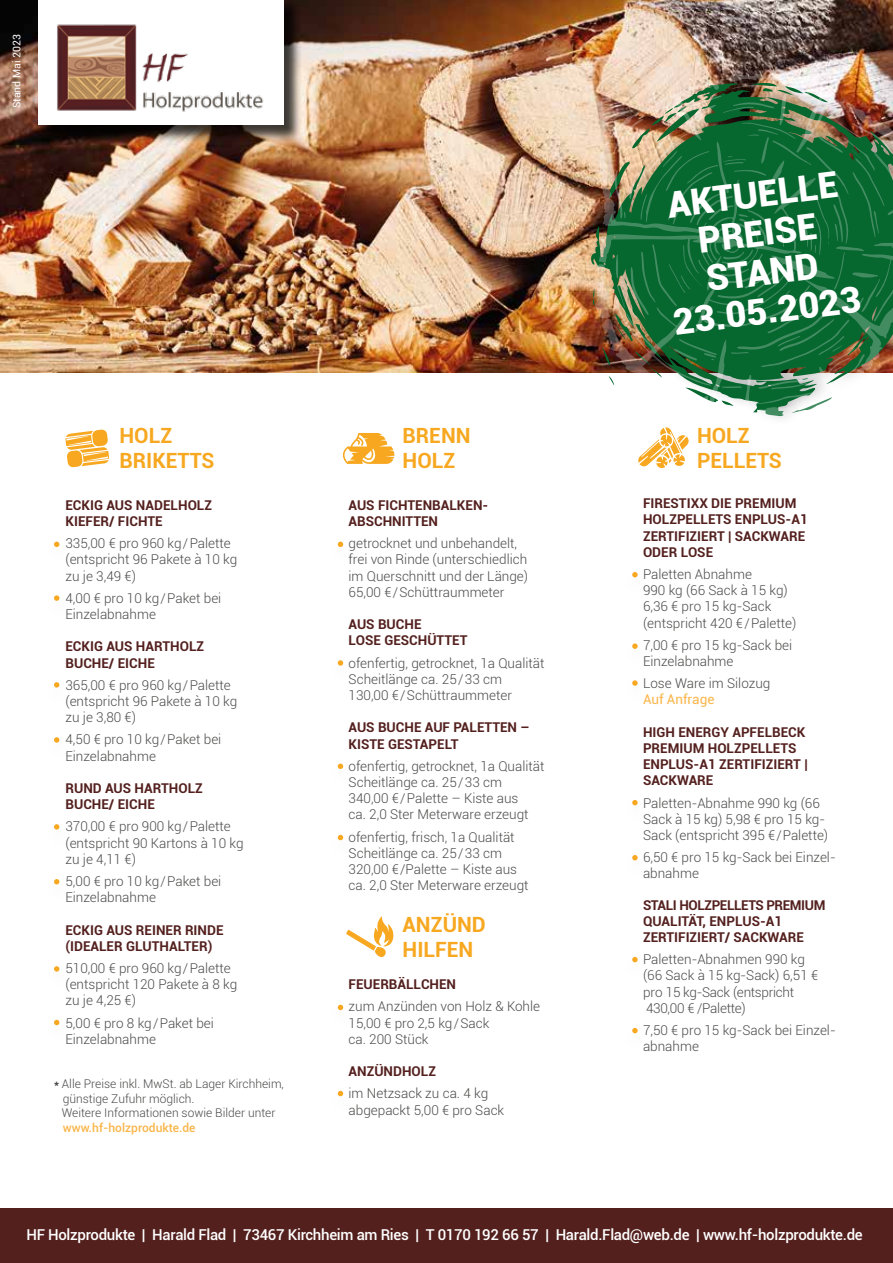
<style>
.page{position:relative;width:893px;height:1263px;background:#fff}
.page>*{position:absolute;margin:0;border:0;box-sizing:border-box;transform-origin:0 0}
.t1{font:900 36px/39px "Roboto";color:#fff;text-align:center}
.t2{font:700 21px/25.2px "Roboto";color:#f7a820}
.t3{font:500 15px "Roboto";letter-spacing:-.02em;color:#fff}
.t4{font:300 13.5px/16.2px "Roboto";color:#4a4a49}
.t5{font:700 13.5px/16.2px "Roboto";color:#53201e}
.t6{font:13.5px "Roboto";color:#fab549}
.t7{font:300 12px/14.4px "Roboto";color:#4a4a49}
.t8{font:500 12px "Roboto";color:#fab549}
.t9{font:10.5px "Roboto";color:#fff}
.s1{font-weight:700}
</style>
<div class="page">
<img style="left:0;top:0;width:893px;height:372px">
<div style="left:0;top:1209px;width:893px;height:54px;background:#53201e"></div>
<div style="left:584px;top:73px;width:309px;height:353px;background:#000;opacity:.3"></div>
<svg style="left:602px;top:413px;width:291px;height:7px"></svg>
<img style="left:592px;top:73px;width:301px;height:340px">
<div style="left:41px;top:0;width:261px;height:143px;background:#000;opacity:.75"></div>
<div style="left:38px;top:0;width:245px;height:124px;background:#fff"></div>
<img style="left:57px;top:24px;width:207px;height:88px">
<svg style="left:343px;top:433px;width:51px;height:31px"></svg>
<svg style="left:338px;top:542px;width:5px;height:5px"></svg>
<svg style="left:338px;top:660px;width:5px;height:6px"></svg>
<svg style="left:338px;top:764px;width:5px;height:5px"></svg>
<svg style="left:338px;top:835px;width:5px;height:5px"></svg>
<svg style="left:65px;top:429px;width:44px;height:38px"></svg>
<svg style="left:54px;top:542px;width:5px;height:5px"></svg>
<svg style="left:54px;top:595px;width:5px;height:6px"></svg>
<svg style="left:54px;top:682px;width:5px;height:6px"></svg>
<svg style="left:54px;top:737px;width:5px;height:6px"></svg>
<svg style="left:54px;top:824px;width:5px;height:6px"></svg>
<svg style="left:54px;top:879px;width:5px;height:5px"></svg>
<svg style="left:54px;top:966px;width:5px;height:6px"></svg>
<svg style="left:54px;top:1020px;width:5px;height:5px"></svg>
<svg style="left:638px;top:427px;width:51px;height:41px"></svg>
<svg style="left:632px;top:572px;width:6px;height:5px"></svg>
<svg style="left:632px;top:643px;width:6px;height:6px"></svg>
<svg style="left:632px;top:680px;width:6px;height:6px"></svg>
<svg style="left:346px;top:916px;width:48px;height:41px"></svg>
<svg style="left:632px;top:800px;width:6px;height:5px"></svg>
<svg style="left:632px;top:855px;width:6px;height:5px"></svg>
<svg style="left:632px;top:957px;width:6px;height:5px"></svg>
<svg style="left:632px;top:1028px;width:6px;height:5px"></svg>
<svg style="left:338px;top:1005px;width:5px;height:5px"></svg>
<svg style="left:338px;top:1091px;width:5px;height:5px"></svg>
<p class="t9" style="left:10px;top:108px;width:76px;rotate:-90deg">Stand Mai 2023</p>
<h2 class="t2" style="left:119px;top:422px;width:97px">HOLZ<br>BRIKETTS</h2>
<p class="t5" style="left:65px;top:496px;width:148px">ECKIG AUS NADELHOLZ<br>KIEFER/ FICHTE</p>
<p class="t4" style="left:65px;top:535px;width:173px">335,00 € pro 960 kg/Palette (entspricht 96 Pakete à 10 kg zu je 3,49 €)</p>
<p class="t4" style="left:65px;top:589px;width:157px">4,00 € pro 10 kg/Paket bei<br>Einzelabnahme</p>
<p class="t5" style="left:65px;top:638px;width:140px">ECKIG AUS HARTHOLZ<br>BUCHE/ EICHE</p>
<p class="t4" style="left:65px;top:676px;width:173px">365,00 € pro 960 kg/Palette (entspricht 96 Pakete à 10 kg zu je 3,80 €)</p>
<p class="t4" style="left:65px;top:731px;width:157px">4,50 € pro 10 kg/Paket bei<br>Einzelabnahme</p>
<p class="t5" style="left:65px;top:779px;width:139px">RUND AUS HARTHOLZ<br>BUCHE/ EICHE</p>
<p class="t4" style="left:65px;top:818px;width:180px">370,00 € pro 900 kg/Palette (entspricht 90 Kartons à 10 kg zu je 4,11 €)</p>
<p class="t4" style="left:65px;top:873px;width:157px">5,00 € pro 10 kg/Paket bei<br>Einzelabnahme</p>
<p class="t5" style="left:65px;top:921px;width:160px">ECKIG AUS REINER RINDE (IDEALER GLUTHALTER)</p>
<p class="t4" style="left:65px;top:960px;width:173px">510,00 € pro 960 kg/Palette (entspricht 120 Pakete à 8 kg zu je 4,25 €)</p>
<p class="t4" style="left:65px;top:1014px;width:150px">5,00 € pro 8 kg/Paket bei<br>Einzelabnahme</p>
<p class="t7" style="left:62px;top:1076px;width:224px;text-indent:-8px"><span class="s1">*</span> Alle Preise inkl. MwSt. ab Lager Kirchheim, günstige Zufuhr möglich.<br>Weitere Informationen sowie Bilder unter</p>
<p class="t8" style="left:63px;top:1119px;width:134px">www.hf-holzprodukte.de</p>
<h2 class="t2" style="left:403px;top:422px;width:70px">BRENN<br>HOLZ</h2>
<p class="t5" style="left:349px;top:496px;width:141px">AUS FICHTENBALKEN-<br>ABSCHNITTEN</p>
<p class="t4" style="left:349px;top:535px;width:181px">getrocknet und unbehandelt, frei von Rinde (unterschiedlich im Querschnitt und der Länge)<br>65,00 €/Schüttraummeter</p>
<p class="t5" style="left:349px;top:616px;width:120px">AUS BUCHE<br>LOSE GESCHÜTTET</p>
<p class="t4" style="left:349px;top:654px;width:197px">ofenfertig, getrocknet, 1a Qualität<br>Scheitlänge ca. 25/33 cm<br>130,00 €/Schüttraummeter</p>
<p class="t5" style="left:349px;top:719px;width:183px">AUS BUCHE AUF PALETTEN –<br>KISTE GESTAPELT</p>
<p class="t4" style="left:349px;top:757px;width:197px">ofenfertig, getrocknet, 1a Qualität<br>Scheitlänge ca. 25/33 cm<br>340,00 €/Palette – Kiste aus<br>ca. 2,0 Ster Meterware erzeugt</p>
<p class="t4" style="left:349px;top:828px;width:182px">ofenfertig, frisch, 1a Qualität<br>Scheitlänge ca. 25/33 cm<br>320,00 €/Palette – Kiste aus ca. 2,0 Ster Meterware erzeugt</p>
<h2 class="t2" style="left:403px;top:911px;width:85px">ANZÜND<br>HILFEN</h2>
<p class="t5" style="left:349px;top:976px;width:109px">FEUERBÄLLCHEN</p>
<p class="t4" style="left:349px;top:998px;width:193px">zum Anzünden von Holz &amp; Kohle<br>15,00 € pro 2,5 kg/Sack<br>ca. 200 Stück</p>
<p class="t5" style="left:349px;top:1063px;width:89px">ANZÜNDHOLZ</p>
<p class="t4" style="left:349px;top:1085px;width:157px">im Netzsack zu ca. 4 kg abgepackt 5,00 € pro Sack</p>
<h1 class="t1" style="left:657px;top:185px;width:190px;rotate:-7deg">AKTUELLE<br>PREISE<br>STAND<br>23.05.2023</h1>
<h2 class="t2" style="left:697px;top:422px;width:86px">HOLZ<br>PELLETS</h2>
<p class="t5" style="left:643px;top:495px;width:166px">FIRESTIXX DIE PREMIUM<br>HOLZPELLETS ENPLUS-A1<br>ZERTIFIZIERT | SACKWARE<br>ODER LOSE</p>
<p class="t4" style="left:643px;top:566px;width:155px">Paletten Abnahme<br>990 kg (66 Sack à 15 kg)<br>6,36 € pro 15 kg-Sack (entspricht 420 €/Palette)</p>
<p class="t4" style="left:643px;top:636px;width:151px">7,00 € pro 15 kg-Sack bei<br>Einzelabnahme</p>
<p class="t4" style="left:643px;top:675px;width:129px">Lose Ware im Silozug</p>
<p class="t6" style="left:643px;top:690px;width:73px">Auf Anfrage</p>
<p class="t5" style="left:643px;top:723px;width:166px">HIGH ENERGY APFELBECK<br>PREMIUM HOLZPELLETS<br>ENPLUS-A1 ZERTIFIZIERT |<br>SACKWARE</p>
<p class="t4" style="left:643px;top:794px;width:187px">Paletten-Abnahme 990 kg (66<br>Sack à 15 kg) 5,98 € pro 15 kg-<br>Sack (entspricht 395 €/Palette)</p>
<p class="t4" style="left:643px;top:849px;width:194px">6,50 € pro 15 kg-Sack bei Einzel&shy;abnahme</p>
<p class="t5" style="left:643px;top:896px;width:184px">STALI HOLZPELLETS PREMIUM<br>QUALITÄT, ENPLUS-A1<br>ZERTIFIZIERT/ SACKWARE</p>
<p class="t4" style="left:643px;top:951px;width:177px">Paletten-Abnahmen 990 kg (66 Sack à 15 kg-Sack) 6,51 € pro 15 kg-Sack (entspricht<br>430,00 € /Palette)</p>
<p class="t4" style="left:643px;top:1022px;width:194px">7,50 € pro 15 kg-Sack bei Einzel&shy;abnahme</p>
<p class="t3" style="left:26px;top:1224px;width:838px">HF Holzprodukte | Harald Flad | 73467 Kirchheim am Ries | T 0170 192 66 57 | Harald.Flad@web.de | www.hf-holzprodukte.de</p>
</div>
